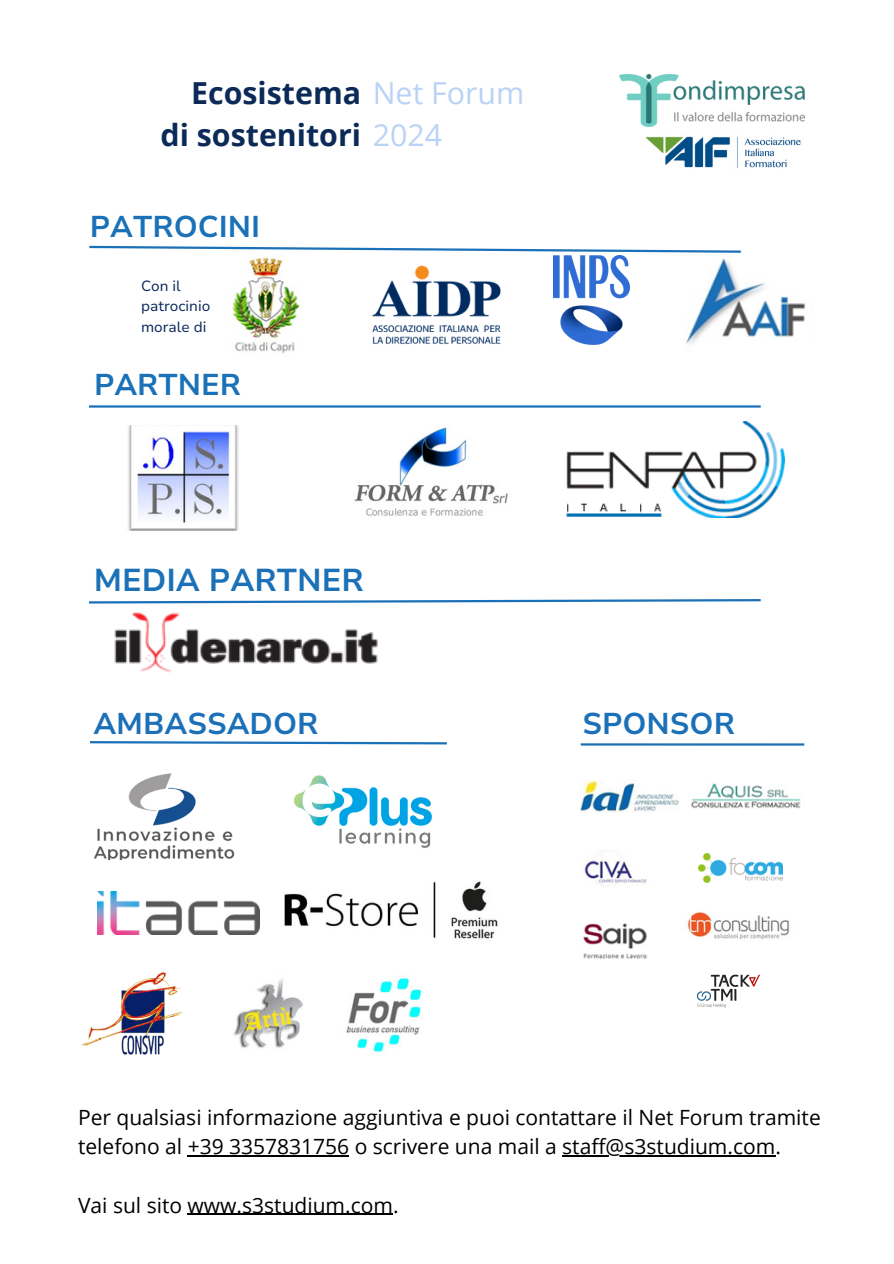
<style>
.page{position:relative;width:894px;height:1264px;background:#fff}
.page>*{position:absolute;margin:0;border:0;box-sizing:border-box;transform-origin:0 0}
.t1{font:700 31.65px "Nunito Sans 10 pt";color:#1b71b8}
.t2{font:700 30.3px/41.7px "Open Sans";color:#0b2a58}
.t3{font:700 30px "Nunito Sans 10 pt";color:#1b70b8}
.t4{font:700 30px "Nunito Sans 10 pt";color:#1b71b8}
.t5{font:21px/29.2px "Open Sans";color:#000}
.t6{font:14.7px/20.5px "Nunito Sans 10 pt";color:#0b2958}
.s1{font-weight:400;color:#bad2f6}
</style>
<div class="page">
<img style="left:619px;top:75px;width:184px;height:51px">
<img style="left:645px;top:136px;width:156px;height:32px">
<img style="left:372px;top:265px;width:129px;height:79px">
<img style="left:127px;top:426px;width:112px;height:104px">
<img style="left:354px;top:427px;width:154px;height:89px">
<img style="left:566px;top:422px;width:217px;height:95px">
<img style="left:686px;top:258px;width:119px;height:87px">
<img style="left:114px;top:612px;width:264px;height:61px">
<img style="left:554px;top:255px;width:75px;height:89px">
<img style="left:232px;top:257px;width:68px;height:96px">
<svg style="left:89px;top:245px;width:652px;height:8px"></svg>
<hr style="left:89px;top:405px;width:671px;height:2px;background:#1b71b8">
<svg style="left:89px;top:599px;width:672px;height:5px"></svg>
<img style="left:93px;top:773px;width:142px;height:86px">
<img style="left:698px;top:853px;width:84px;height:29px">
<img style="left:346px;top:973px;width:76px;height:79px">
<img style="left:233px;top:978px;width:70px;height:70px">
<img style="left:687px;top:911px;width:102px;height:29px">
<img style="left:294px;top:775px;width:138px;height:73px">
<img style="left:81px;top:972px;width:102px;height:83px">
<img style="left:98px;top:891px;width:162px;height:43px">
<img style="left:580px;top:780px;width:98px;height:33px">
<img style="left:583px;top:923px;width:64px;height:36px">
<img style="left:691px;top:783px;width:110px;height:26px">
<img style="left:584px;top:851px;width:63px;height:35px">
<img style="left:284px;top:881px;width:214px;height:58px">
<svg style="left:89px;top:741px;width:358px;height:4px"></svg>
<hr style="left:580px;top:743px;width:224px;height:2px;background:#1b71b8">
<img style="left:696px;top:974px;width:64px;height:34px">
<hr style="left:188px;top:1155px;width:161px;height:1px;background:#000">
<hr style="left:562px;top:1155px;width:213px;height:1px;background:#000">
<hr style="left:187px;top:1213px;width:206px;height:1px;background:#000">
<h2 class="t2" style="left:160px;top:72px;width:365px;text-indent:31px">Ecosistema <span class="s1">Net Forum </span>di sostenitori <span class="s1">2024</span></h2>
<h1 class="t4" style="left:90px;top:206px;width:172px">PATROCINI</h1>
<p class="t6" style="left:141px;top:276px;width:71px">Con il patrocinio morale di</p>
<p class="t4" style="left:94px;top:365px;width:148px">PARTNER</p>
<p class="t1" style="left:94px;top:559px;width:271px">MEDIA PARTNER</p>
<p class="t3" style="left:93px;top:703px;width:226px">AMBASSADOR</p>
<p class="t3" style="left:582px;top:703px;width:154px">SPONSOR</p>
<h4 class="t5" style="left:78px;top:1102px;width:744px">Per qualsiasi informazione aggiuntiva e puoi contattare il Net Forum tramite telefono al +39 3357831756 o scrivere una mail a staff@s3studium.com.</h4>
<h4 class="t5" style="left:78px;top:1189px;width:322px">Vai sul sito www.s3studium.com.</h4>
</div>
